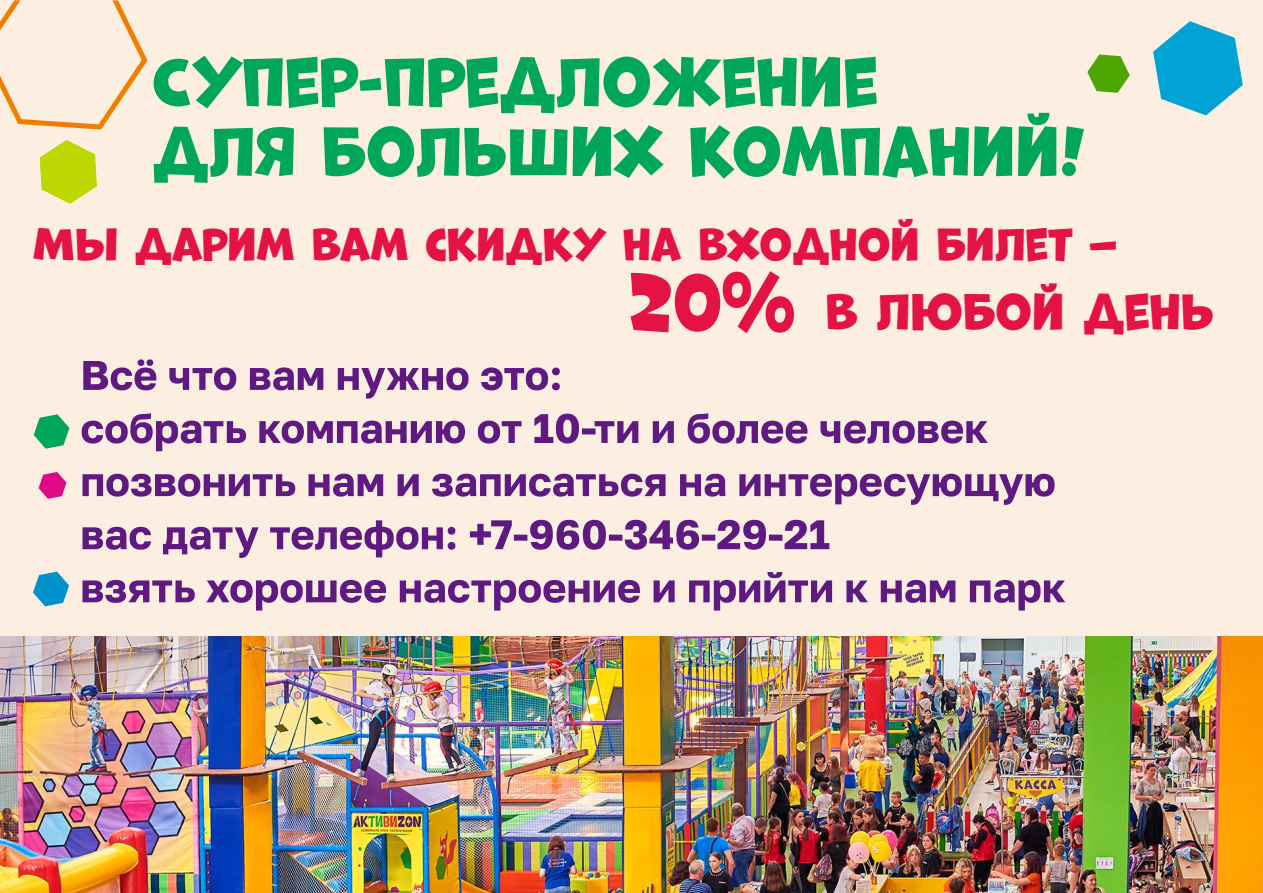
<style>
.page{position:relative;width:1263px;height:893px;background:#fcefe2}
.page>*{position:absolute;margin:0;border:0;box-sizing:border-box;transform-origin:0 0}
.t1{font:63.75px/69.6px "Marvin";color:#00a759}
.t2{font:46.65px "Marvin";color:#e41346}
.t3{font:42px "Marvin";color:#e41346}
.s1{font-size:73.5px}
</style>
<div class="page">
<svg style="left:0;top:0;width:147px;height:130px"></svg>
<svg style="left:40px;top:140px;width:57px;height:64px"></svg>
<svg style="left:1153px;top:21px;width:90px;height:94px"></svg>
<svg style="left:1087px;top:55px;width:43px;height:38px"></svg>
<svg style="left:83px;top:359px;width:73px;height:31px"></svg>
<svg style="left:169px;top:367px;width:67px;height:23px"></svg>
<svg style="left:250px;top:367px;width:73px;height:23px"></svg>
<svg style="left:338px;top:367px;width:131px;height:32px"></svg>
<svg style="left:481px;top:367px;width:79px;height:23px"></svg>
<svg style="left:82px;top:413px;width:164px;height:38px"></svg>
<svg style="left:259px;top:421px;width:206px;height:22px"></svg>
<svg style="left:478px;top:421px;width:44px;height:22px"></svg>
<svg style="left:534px;top:414px;width:45px;height:29px"></svg>
<div style="left:582px;top:428px;width:13px;height:6px;background:#5e1a81"></div>
<svg style="left:595px;top:421px;width:43px;height:22px"></svg>
<svg style="left:653px;top:421px;width:21px;height:22px"></svg>
<svg style="left:688px;top:413px;width:119px;height:30px"></svg>
<svg style="left:820px;top:421px;width:168px;height:22px"></svg>
<svg style="left:82px;top:474px;width:213px;height:23px"></svg>
<svg style="left:308px;top:474px;width:75px;height:23px"></svg>
<svg style="left:398px;top:474px;width:21px;height:22px"></svg>
<svg style="left:432px;top:474px;width:233px;height:23px"></svg>
<svg style="left:680px;top:474px;width:45px;height:23px"></svg>
<svg style="left:739px;top:474px;width:316px;height:31px"></svg>
<svg style="left:82px;top:527px;width:69px;height:23px"></svg>
<svg style="left:163px;top:527px;width:96px;height:31px"></svg>
<svg style="left:270px;top:520px;width:185px;height:37px"></svg>
<svg style="left:470px;top:520px;width:42px;height:29px"></svg>
<div style="left:514px;top:535px;width:13px;height:6px;background:#5e1a81"></div>
<svg style="left:530px;top:520px;width:76px;height:30px"></svg>
<div style="left:609px;top:535px;width:13px;height:6px;background:#5e1a81"></div>
<svg style="left:625px;top:520px;width:74px;height:30px"></svg>
<div style="left:702px;top:535px;width:13px;height:6px;background:#5e1a81"></div>
<svg style="left:717px;top:520px;width:49px;height:30px"></svg>
<div style="left:769px;top:535px;width:13px;height:6px;background:#5e1a81"></div>
<svg style="left:784px;top:520px;width:45px;height:29px"></svg>
<svg style="left:82px;top:580px;width:113px;height:23px"></svg>
<svg style="left:206px;top:580px;width:180px;height:31px"></svg>
<svg style="left:400px;top:580px;width:240px;height:31px"></svg>
<svg style="left:653px;top:580px;width:22px;height:22px"></svg>
<svg style="left:689px;top:572px;width:143px;height:39px"></svg>
<svg style="left:846px;top:580px;width:22px;height:22px"></svg>
<svg style="left:881px;top:580px;width:74px;height:23px"></svg>
<svg style="left:970px;top:580px;width:95px;height:31px"></svg>
<svg style="left:34px;top:414px;width:35px;height:35px"></svg>
<svg style="left:39px;top:472px;width:27px;height:27px"></svg>
<svg style="left:33px;top:572px;width:36px;height:34px"></svg>
<img style="left:0;top:637px;width:1263px;height:256px">
<p class="t1" style="left:152px;top:49px;width:934px">Супер-предложение<br>для больших компаний!</p>
<p class="t3" style="left:33px;top:220px;width:1086px">Мы дарим вам скидку на входной билет –</p>
<p class="t2" style="left:626px;top:286px;width:589px"><span class="s1">20%</span> в любой день</p>
</div>
